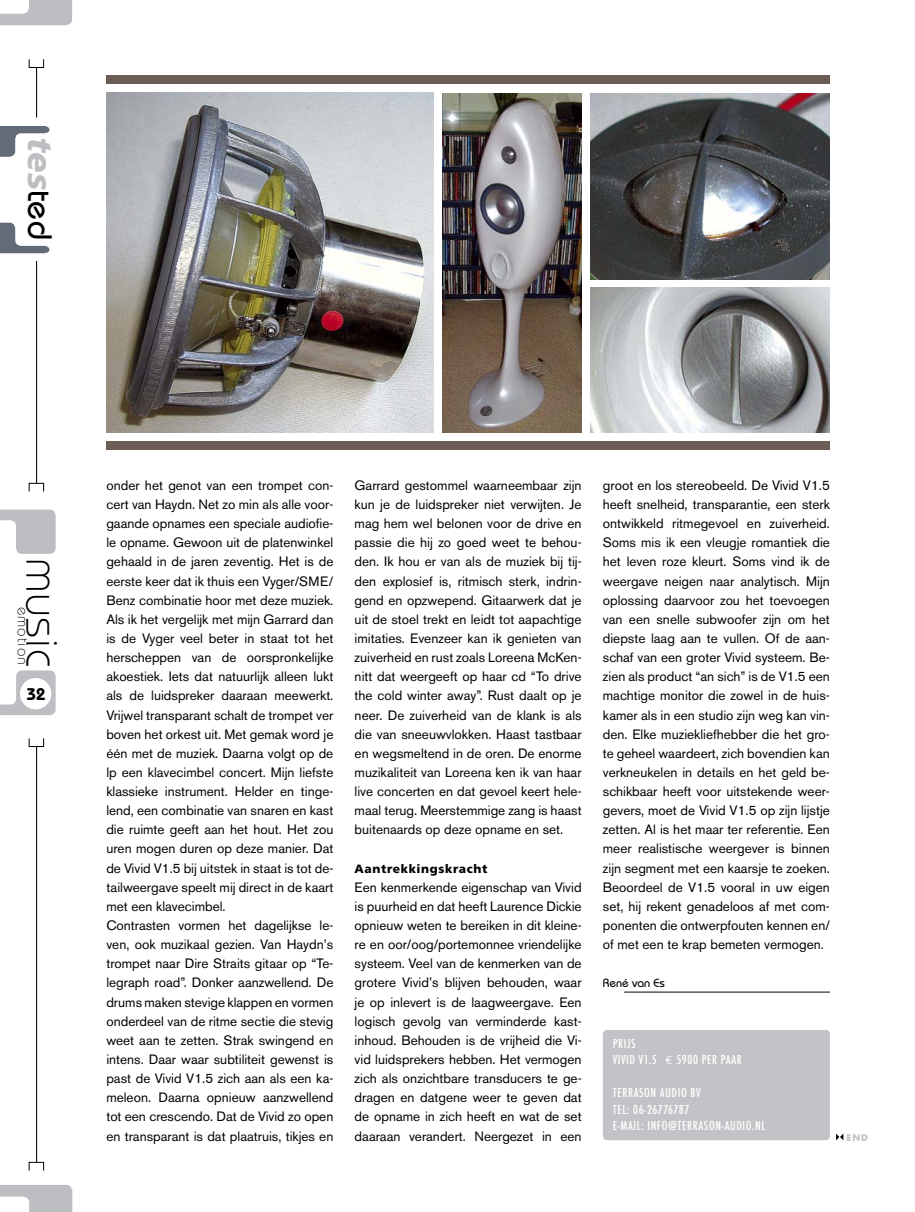
<style>
.page{position:relative;width:915px;height:1212px;background:#fff}
.page>*{position:absolute;margin:0;border:0;box-sizing:border-box;transform-origin:0 0}
.t1{font:300 47.85px "Bauhaus";color:#000}
.t2{font:italic 900 33.9px "Frutiger";color:#bdbec1}
.t3{font:600 16.95px "Bauhaus";color:#000}
.t4{font:300 15.3px "Bauhaus";letter-spacing:.065em;color:#000}
.t5{font:13.5px/19.2px "Akzidenz Grotesk BE";color:#000;text-align:justify}
.t6{font:500 condensed 12px/16.5px "Futura";letter-spacing:.05em;color:#fff}
.t7{font:900 12px "Frutiger";letter-spacing:.05em;color:#000}
.t8{font:500 12px "Bauhaus";color:#000}
.t9{font:700 9px "Futura";color:#c2c3c6}
.s1{font-family:"Bauhaus";font-weight:500;font-style:normal;color:#000}
.s2{font-family:"Euro Mono";font-weight:400;font-stretch:normal}
</style>
<div class="page">
<div style="left:602px;top:1030px;width:227px;height:110px;background:#c2c3c6;border-radius:4px"></div>
<svg style="left:836px;top:1133px;width:7px;height:7px"></svg>
<hr style="left:624px;top:992px;width:205px;height:1px;background:#000">
<img style="left:106px;top:92px;width:328px;height:340px">
<img style="left:442px;top:94px;width:139px;height:338px">
<img style="left:590px;top:94px;width:239px;height:185px">
<img style="left:590px;top:288px;width:239px;height:144px">
<div style="left:106px;top:75px;width:723px;height:9px;background:#6b5c56"></div>
<div style="left:106px;top:441px;width:723px;height:8px;background:#6b5c56"></div>
<svg style="left:0;top:0;width:72px;height:25px"></svg>
<svg style="left:0;top:670px;width:56px;height:45px"></svg>
<svg style="left:0;top:510px;width:56px;height:44px"></svg>
<svg style="left:0;top:1185px;width:72px;height:27px"></svg>
<hr style="left:36px;top:67px;width:1px;height:51px;background:#000">
<div style="left:29px;top:59px;width:15px;height:9px;border:1px solid #000"></div>
<hr style="left:36px;top:746px;width:1px;height:416px;background:#000">
<div style="left:29px;top:738px;width:15px;height:9px;border:1px solid #000"></div>
<div style="left:29px;top:1162px;width:15px;height:9px;border:1px solid #000"></div>
<div style="left:20px;top:678px;width:31px;height:31px;background:#fff;border-radius:50%"></div>
<div style="left:29px;top:483px;width:15px;height:9px;border:1px solid #000"></div>
<hr style="left:36px;top:261px;width:1px;height:222px;background:#000">
<svg style="left:0;top:223px;width:49px;height:30px"></svg>
<svg style="left:0;top:126px;width:49px;height:31px"></svg>
<h2 class="t2" style="left:54px;top:137px;width:104px;rotate:90deg">tes<span class="s1">ted</span></h2>
<h1 class="t1" style="left:60px;top:558px;width:111px;rotate:90deg">music</h1>
<p class="t4" style="left:28px;top:607px;width:59px;rotate:90deg">emotion</p>
<p class="t3" style="left:27px;top:688px;width:20px">32</p>
<p class="t5" style="left:106px;top:477px;width:228px;text-align:left">onder het genot van een trompet con&shy;cert van Haydn. Net zo min als alle voor&shy;gaande opnames een speciale audiofie&shy;le opname. Gewoon uit de platenwinkel gehaald in de jaren zeventig. Het is de eerste keer dat ik thuis een Vyger/SME/ Benz combinatie hoor met deze muziek.<br>Als ik het vergelijk met mijn Garrard dan is de Vyger veel beter in staat tot het herscheppen van de oorspronkelijke akoestiek. Iets dat natuurlijk alleen lukt als de luidspreker daaraan meewerkt.<br>Vrijwel transparant schalt de trompet ver boven het orkest uit. Met gemak word je één met de muziek. Daarna volgt op de lp een klavecimbel concert. Mijn liefste klassieke instrument. Helder en tinge&shy;lend, een combinatie van snaren en kast die ruimte geeft aan het hout. Het zou uren mogen duren op deze manier. Dat de Vivid V1.5 bij uitstek in staat is tot de&shy;tailweergave speelt mij direct in de kaart met een klavecimbel.<br>Contrasten vormen het dagelijkse le&shy;ven, ook muzikaal gezien. Van Haydn’s trompet naar Dire Straits gitaar op “Te&shy;legraph road”. Donker aanzwellend. De drums maken stevige klappen en vormen onderdeel van de ritme sectie die stevig weet aan te zetten. Strak swingend en intens. Daar waar subtiliteit gewenst is past de Vivid V1.5 zich aan als een ka&shy;meleon. Daarna opnieuw aanzwellend tot een crescendo. Dat de Vivid zo open en transparant is dat plaatruis, tikjes en</p>
<p class="t5" style="left:354px;top:477px;width:228px">Garrard gestommel waarneembaar zijn kun je de luidspreker niet verwijten. Je mag hem wel belonen voor de drive en passie die hij zo goed weet te behou&shy;den. Ik hou er van als de muziek bij tij&shy;den explosief is, ritmisch sterk, indrin&shy;gend en opzwepend. Gitaarwerk dat je uit de stoel trekt en leidt tot aapachtige imitaties. Evenzeer kan ik genieten van zuiverheid en rust zoals Loreena McKen&shy;nitt dat weergeeft op haar cd “To drive the cold winter away”. Rust daalt op je neer. De zuiverheid van de klank is als die van sneeuwvlokken. Haast tastbaar en wegsmeltend in de oren. De enorme muzikaliteit van Loreena ken ik van haar live concerten en dat gevoel keert hele&shy;maal terug. Meerstemmige zang is haast buitenaards op deze opname en set.</p>
<p class="t7" style="left:354px;top:864px;width:134px">Aantrekkingskracht</p>
<p class="t5" style="left:354px;top:879px;width:228px">Een kenmerkende eigenschap van Vivid is puurheid en dat heeft Laurence Dickie opnieuw weten te bereiken in dit kleine&shy;re en oor/oog/portemonnee vriendelijke systeem. Veel van de kenmerken van de grotere Vivid’s blijven behouden, waar je op inlevert is de laagweergave. Een logisch gevolg van verminderde kast&shy;inhoud. Behouden is de vrijheid die Vi&shy;vid luidsprekers hebben. Het vermogen zich als onzichtbare transducers te ge&shy;dragen en datgene weer te geven dat de opname in zich heeft en wat de set daaraan verandert. Neergezet in een</p>
<p class="t5" style="left:602px;top:477px;width:228px">groot en los stereobeeld. De Vivid V1.5 heeft snelheid, transparantie, een sterk ontwikkeld ritmegevoel en zuiverheid.<br>Soms mis ik een vleugje romantiek die het leven roze kleurt. Soms vind ik de weergave neigen naar analytisch. Mijn oplossing daarvoor zou het toevoegen van een snelle subwoofer zijn om het diepste laag aan te vullen. Of de aan&shy;schaf van een groter Vivid systeem. Be&shy;zien als product “an sich” is de V1.5 een machtige monitor die zowel in de huis&shy;kamer als in een studio zijn weg kan vin&shy;den. Elke muziekliefhebber die het gro&shy;te geheel waardeert, zich bovendien kan verkneukelen in details en het geld be&shy;schikbaar heeft voor uitstekende weer&shy;gevers, moet de Vivid V1.5 op zijn lijstje zetten. Al is het maar ter referentie. Een meer realistische weergever is binnen zijn segment met een kaarsje te zoeken.<br>Beoordeel de V1.5 vooral in uw eigen set, hij rekent genadeloos af met com&shy;ponenten die ontwerpfouten kennen en/ of met een te krap bemeten vermogen.</p>
<p class="t8" style="left:602px;top:979px;width:64px">René van Es</p>
<p class="t6" style="left:612px;top:1035px;width:130px">PRIJS<br>VIVID V1.5 <span class="s2">€</span> 5900 PER PAAR</p>
<p class="t6" style="left:612px;top:1084px;width:154px">TERRASON AUDIO BV<br>TEL: 06-26776787<br>E-MAIL: INFO@TERRASON-AUDIO.NL</p>
<p class="t9" style="left:846px;top:1133px;width:23px">END</p>
</div>
